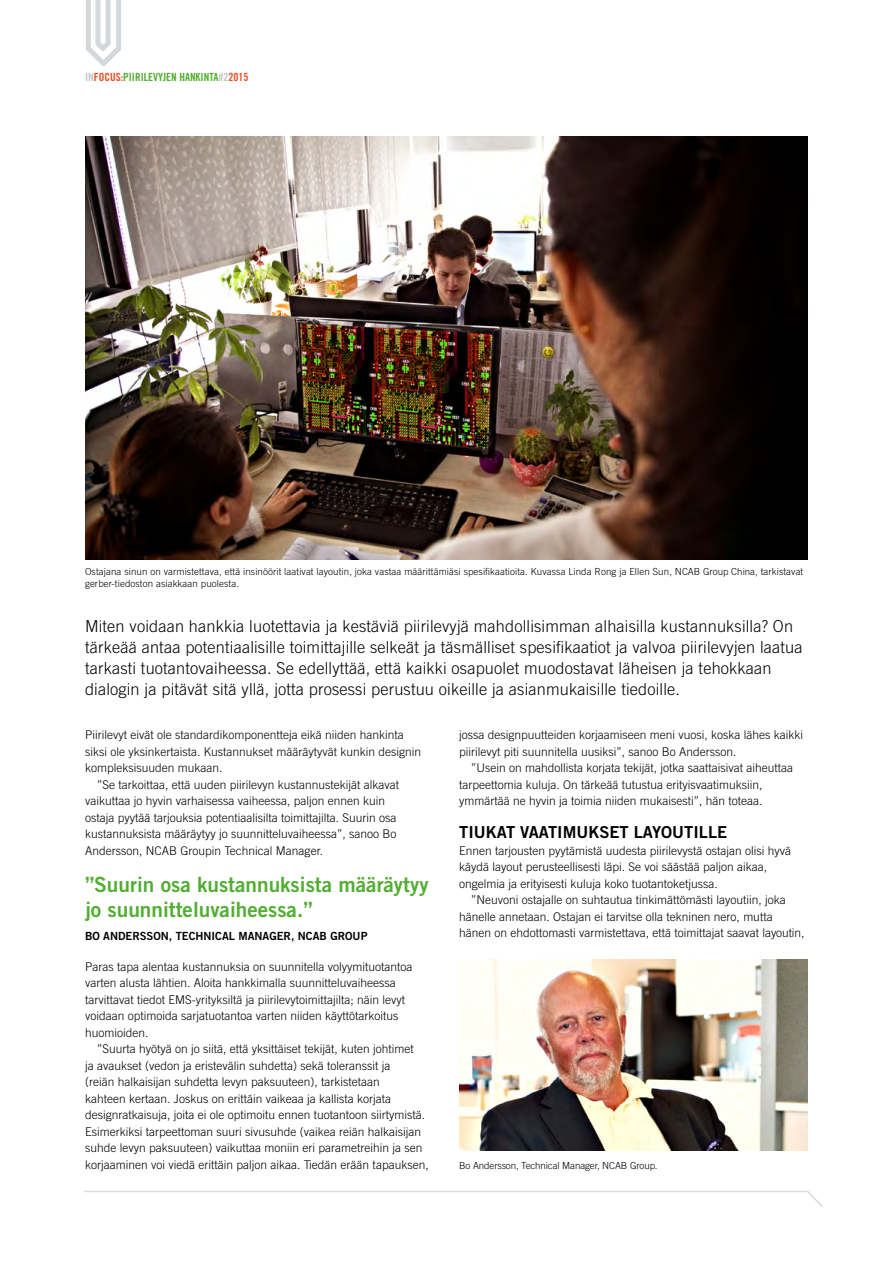
<style>
.page{position:relative;width:893px;height:1263px;background:#fff}
.page>*{position:absolute;margin:0;border:0;box-sizing:border-box;transform-origin:0 0}
.t1{font:21px/25.5px "Trade Gothic LT Bold Two";color:#52ae32}
.t2{font:300 16.5px/21px "Trade Gothic LT";letter-spacing:.01em;color:#000}
.t3{font:16.5px "Trade Gothic LT Bold Two";color:#000}
.t4{font:300 12px/16.5px "Trade Gothic LT";color:#000}
.t5{font:11.25px "Trade Gothic LT Bold Two";color:#000}
.t6{font:11.25px "Trade Gothic LT Bold Cond Twenty";color:#52ae32}
.t7{font:300 9.75px/11.7px "Trade Gothic LT";letter-spacing:.01em;color:#000}
.t8{font:300 9.75px "Trade Gothic LT";letter-spacing:-.01em;color:#000}
.s1{font-family:"Trade Gothic Bold Cond Twenty";color:#c6c6c6}
.s2{color:#e94e24}
.s3{color:#c6c6c6}
</style>
<div class="page">
<svg style="left:86px;top:0;width:35px;height:66px"></svg>
<svg style="left:84px;top:1190px;width:739px;height:17px"></svg>
<img style="left:459px;top:959px;width:348px;height:191px">
<img style="left:85px;top:136px;width:723px;height:423px">
<p class="t6" style="left:85px;top:70px;width:165px"><span class="s1">IN</span><span class="s2">FOCUS:</span>PIIRILEVYJEN HANKINTA<span class="s3">#2</span><span class="s2">2015</span></p>
<p class="t7" style="left:85px;top:566px;width:720px">Ostajana sinun on varmistettava, että insinöörit laativat layoutin, joka vastaa määrittämiäsi spesifikaatioita. Kuvassa Linda Rong ja Ellen Sun, NCAB Group China, tarkistavat gerber-tiedoston asiakkaan puolesta.</p>
<p class="t2" style="left:85px;top:616px;width:719px">Miten voidaan hankkia luotettavia ja kestäviä piirilevyjä mahdollisimman alhaisilla kustannuksilla? On tärkeää antaa potentiaalisille toimittajille selkeät ja täsmälliset spesifikaatiot ja valvoa piirilevyjen laatua tarkasti tuotantovaiheessa. Se edellyttää, että kaikki osapuolet muodostavat läheisen ja tehokkaan dialogin ja pitävät sitä yllä, jotta prosessi perustuu oikeille ja asianmukaisille tiedoille.</p>
<p class="t4" style="left:85px;top:727px;width:320px">Piirilevyt eivät ole standardikomponentteja eikä niiden hankinta</p>
<p class="t4" style="left:85px;top:743px;width:337px">siksi ole yksinkertaista. Kustannukset määräytyvät kunkin designin</p>
<p class="t4" style="left:85px;top:760px;width:139px">kompleksisuuden mukaan.</p>
<p class="t4" style="left:97px;top:776px;width:304px">”Se tarkoittaa, että uuden piirilevyn kustannustekijät alkavat</p>
<p class="t4" style="left:85px;top:793px;width:302px">vaikuttaa jo hyvin varhaisessa vaiheessa, paljon ennen kuin</p>
<p class="t4" style="left:85px;top:809px;width:313px">ostaja pyytää tarjouksia potentiaalisilta toimittajilta. Suurin osa</p>
<p class="t4" style="left:85px;top:826px;width:313px">kustannuksista määräytyy jo suunnitteluvaiheessa”, sanoo Bo</p>
<p class="t4" style="left:85px;top:842px;width:240px">Andersson, NCAB Groupin Technical Manager.</p>
<p class="t4" style="left:459px;top:727px;width:346px">jossa designpuutteiden korjaamiseen meni vuosi, koska lähes kaikki piirilevyt piti suunnitella uusiksi”, sanoo Bo Andersson.</p>
<p class="t4" style="left:459px;top:760px;width:336px;text-indent:12px">”Usein on mahdollista korjata tekijät, jotka saattaisivat aiheuttaa tarpeettomia kuluja. On tärkeää tutustua erityisvaatimuksiin, ymmärtää ne hyvin ja toimia niiden mukaisesti”, hän toteaa.</p>
<h2 class="t3" style="left:459px;top:822px;width:270px">TIUKAT VAATIMUKSET LAYOUTILLE</h2>
<p class="t4" style="left:459px;top:842px;width:334px">Ennen tarjousten pyytämistä uudesta piirilevystä ostajan olisi hyvä käydä layout perusteellisesti läpi. Se voi säästää paljon aikaa, ongelmia ja erityisesti kuluja koko tuotantoketjussa.</p>
<p class="t4" style="left:459px;top:892px;width:347px;text-indent:12px">”Neuvoni ostajalle on suhtautua tinkimättömästi layoutiin, joka hänelle annetaan. Ostajan ei tarvitse olla tekninen nero, mutta hänen on ehdottomasti varmistettava, että toimittajat saavat layoutin,</p>
<h1 class="t1" style="left:85px;top:871px;width:345px">”Suurin osa kustannuksista määräytyy jo suunnitteluvaiheessa.”</h1>
<p class="t5" style="left:85px;top:929px;width:284px">BO ANDERSSON, TECHNICAL MANAGER, NCAB GROUP</p>
<p class="t4" style="left:85px;top:958px;width:329px">Paras tapa alentaa kustannuksia on suunnitella volyymituotantoa varten alusta lähtien. Aloita hankkimalla suunnitteluvaiheessa tarvittavat tiedot EMS-yrityksiltä ja piirilevytoimittajilta; näin levyt voidaan optimoida sarjatuotantoa varten niiden käyttötarkoitus huomioiden.</p>
<p class="t4" style="left:85px;top:1040px;width:345px;text-indent:12px">”Suurta hyötyä on jo siitä, että yksittäiset tekijät, kuten johtimet<br>ja avaukset (vedon ja eristevälin suhdetta) sekä toleranssit ja<br>(reiän halkaisijan suhdetta levyn paksuuteen), tarkistetaan<br>kahteen kertaan. Joskus on erittäin vaikeaa ja kallista korjata designratkaisuja, joita ei ole optimoitu ennen tuotantoon siirtymistä.<br>Esimerkiksi tarpeettoman suuri sivusuhde (vaikea reiän halkaisijan suhde levyn paksuuteen) vaikuttaa moniin eri parametreihin ja sen korjaaminen voi viedä erittäin paljon aikaa. Tiedän erään tapauksen,</p>
<p class="t8" style="left:459px;top:1160px;width:200px">Bo Andersson, Technical Manager, NCAB Group.</p>
</div>
